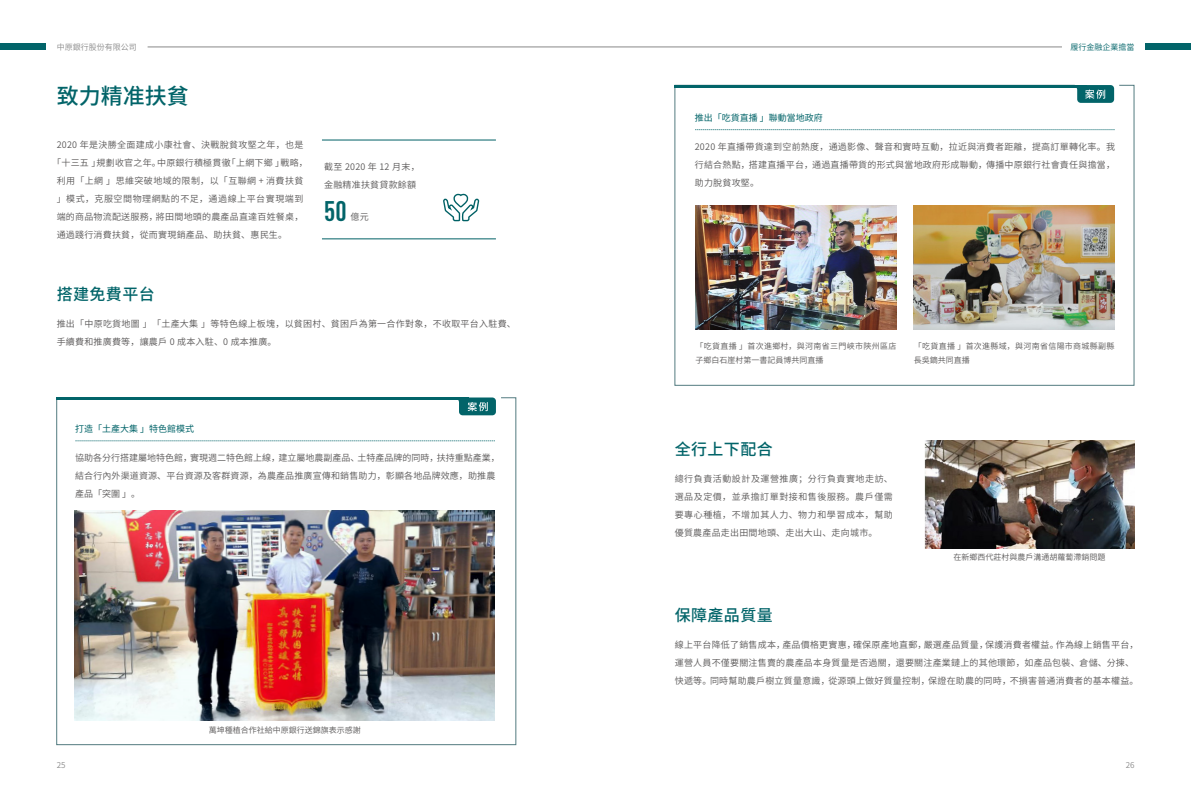
<style>
.page{position:relative;width:1191px;height:808px;background:#fff}
.page>*{position:absolute;margin:0;border:0;box-sizing:border-box;transform-origin:0 0}
.t1{font:700 28px "DIN Cond";color:#026469}
.t2{font:500 22px "Source Han Sans CN";color:#026469}
.t3{font:500 16px "Source Han Sans CN";letter-spacing:.025em;color:#026469}
.t4{font:9px/18px "Source Han Sans CN";letter-spacing:.025em;color:#595757}
.t5{font:9px/18px "Source Han Sans CN";color:#595757}
.t6{font:9px "Source Han Sans CN";color:#026469}
.t7{font:9px "Source Han Sans CN";letter-spacing:.045em;color:#595757}
.t8{font:9px "Source Han Sans CN";letter-spacing:.06em;color:#595757}
.t9{font:8px/14px "Source Han Sans CN";letter-spacing:.04em;color:#595757}
.t10{font:8px "Source Han Sans CN";color:#595757}
.t11{font:8px/14px "Source Han Sans CN";letter-spacing:.035em;color:#595757}
.t12{font:8px "Source Han Sans CN";color:#898989}
.t13{font:8px "Source Han Sans CN";color:#026469}
</style>
<div class="page">
<div style="left:0;top:43px;width:45px;height:7px;background:#026469"></div>
<div style="left:1146px;top:43px;width:45px;height:7px;background:#026469"></div>
<hr style="left:148px;top:47px;width:914px;height:1px;background:#898989">
<svg style="left:443px;top:193px;width:37px;height:29px"></svg>
<hr style="left:322px;top:140px;width:174px;height:1px;background:#006165">
<hr style="left:322px;top:239px;width:174px;height:1px;background:#006165">
<img style="left:56px;top:397px;width:460px;height:348px">
<img style="left:674px;top:85px;width:460px;height:301px">
<hr style="left:57px;top:397px;width:412px;height:2px;background:#026469">
<hr style="left:675px;top:85px;width:412px;height:2px;background:#026469">
<img style="left:924px;top:441px;width:210px;height:107px">
<p class="t12" style="left:57px;top:42px;width:81px">中原銀行股份有限公司</p>
<p class="t13" style="left:1070px;top:42px;width:65px">履行金融企業擔當</p>
<h2 class="t2" style="left:57px;top:84px;width:133px">致力精准扶貧</h2>
<p class="t4" style="left:57px;top:136px;width:248px">2020 年是決勝全面建成小康社會、決戰脫貧攻堅之年，也是</p>
<p class="t4" style="left:52px;top:154px;width:257px">「十三五 」規劃收官之年。中原銀行積極貫徹「上網下鄉 」戰略，</p>
<p class="t7" style="left:57px;top:175px;width:248px">利用「上網 」思維突破地域的限制，以「互聯網 + 消費扶貧</p>
<p class="t8" style="left:57px;top:193px;width:248px">」模式，克服空間物理網點的不足，通過線上平台實現端到</p>
<p class="t4" style="left:57px;top:208px;width:248px">端的商品物流配送服務，將田間地頭的農產品直達百姓餐桌，</p>
<p class="t4" style="left:57px;top:226px;width:232px">通過踐行消費扶貧，從而實現銷產品、助扶貧、惠民生。</p>
<p class="t4" style="left:324px;top:158px;width:97px">截至 2020 年 12 月末，金融精准扶貧貸款餘額</p>
<h1 class="t1" style="left:324px;top:194px;width:24px">50</h1>
<p class="t4" style="left:350px;top:208px;width:20px">億元</p>
<h3 class="t3" style="left:57px;top:285px;width:99px">搭建免費平台</h3>
<p class="t4" style="left:57px;top:315px;width:461px">推出「中原吃貨地圖 」「土產大集 」等特色線上板塊，以貧困村、貧困戶為第一合作對象，不收取平台入駐費、手續費和推廣費等，讓農戶 0 成本入駐、0 成本推廣。</p>
<p class="t6" style="left:75px;top:423px;width:121px">打造「土產大集 」特色館模式</p>
<p class="t5" style="left:75px;top:449px;width:426px">協助各分行搭建屬地特色館，實現週二特色館上線，建立屬地農副產品、土特產品牌的同時，扶持重點產業，結合行內外渠道資源、平台資源及客群資源，為農產品推廣宣傳和銷售助力，彰顯各地品牌效應，助推農產品「突圍 」。</p>
<p class="t10" style="left:209px;top:726px;width:153px">萬坤種植合作社給中原銀行送錦旗表示感謝</p>
<p class="t6" style="left:695px;top:112px;width:130px">推出「吃貨直播 」聯動當地政府</p>
<p class="t4" style="left:695px;top:138px;width:422px;text-align:justify">2020 年直播帶貨達到空前熱度，通過影像、聲音和實時互動，拉近與消費者距離，提高訂單轉化率。我行結合熱點，搭建直播平台，通過直播帶貨的形式與當地政府形成聯動，傳播中原銀行社會責任與擔當，助力脫貧攻堅。</p>
<p class="t9" style="left:695px;top:339px;width:202px">「吃貨直播 」首次進鄉村，與河南省三門峽市陝州區店子鄉白石崖村第一書記員博共同直播</p>
<p class="t11" style="left:913px;top:339px;width:202px">「吃貨直播 」首次進縣域，與河南省信陽市商城縣副縣長吳鏑共同直播</p>
<h3 class="t3" style="left:675px;top:440px;width:99px">全行上下配合</h3>
<p class="t4" style="left:675px;top:470px;width:220px;text-align:justify">總行負責活動設計及運營推廣；分行負責實地走訪、選品及定價，並承擔訂單對接和售後服務。農戶僅需要專心種植，不增加其人力、物力和學習成本，幫助優質農產品走出田間地頭、走出大山、走向城市。</p>
<p class="t10" style="left:953px;top:553px;width:154px">在新鄉西代莊村與農戶溝通胡蘿蔔滯銷問題</p>
<h3 class="t3" style="left:675px;top:606px;width:99px">保障產品質量</h3>
<p class="t4" style="left:675px;top:636px;width:465px">線上平台降低了銷售成本，產品價格更實惠，確保原產地直郵，嚴選產品質量，保護消費者權益。作為線上銷售平台，運營人員不僅要關注售賣的農產品本身質量是否過關，還要關注產業鏈上的其他環節，如產品包裝、倉儲、分揀、快遞等。同時幫助農戶樹立質量意識，從源頭上做好質量控制，保證在助農的同時，不損害普通消費者的基本權益。</p>
<p class="t12" style="left:57px;top:761px;width:10px">25</p>
<p class="t12" style="left:1125px;top:760px;width:10px">26</p>
</div>
